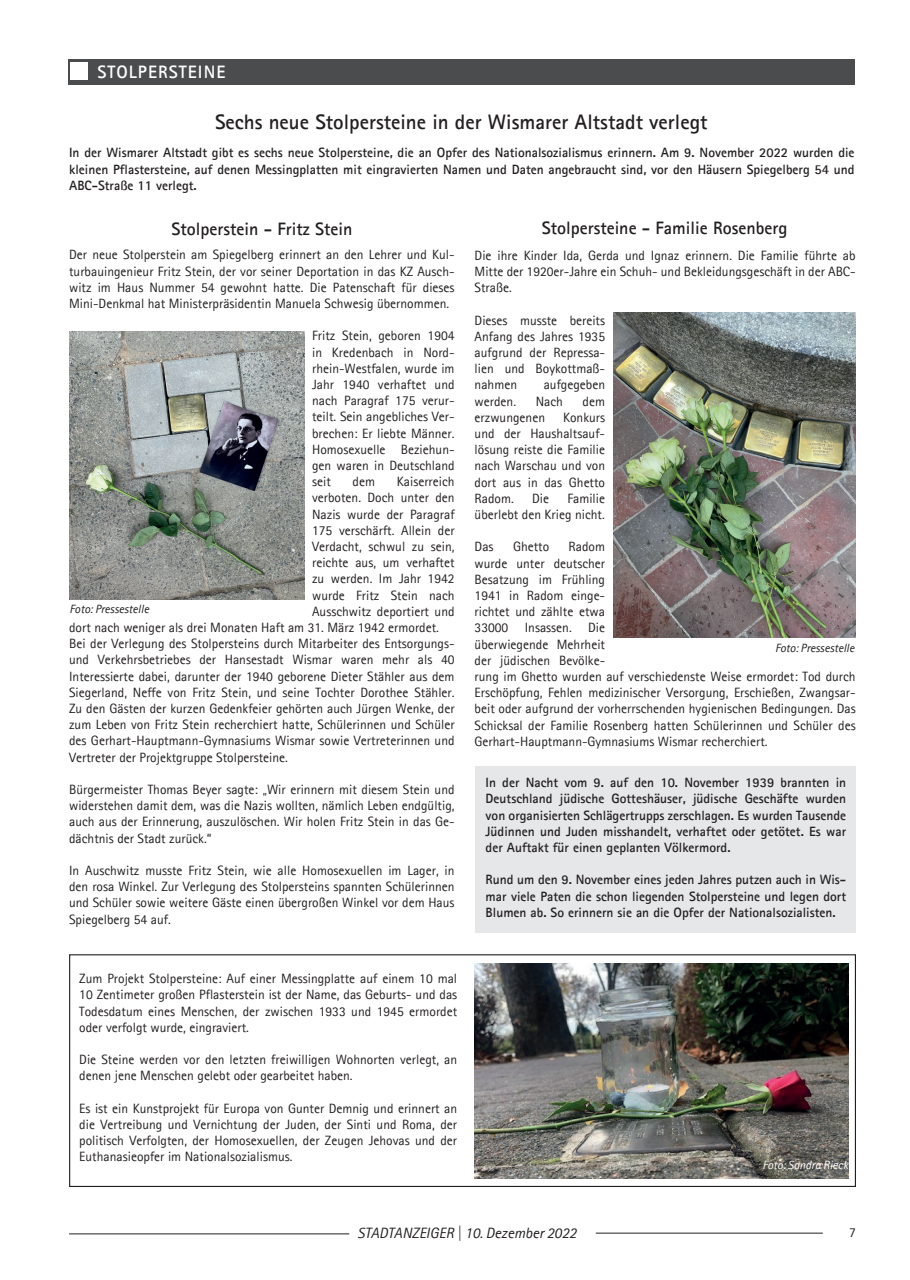
<style>
.page{position:relative;width:910px;height:1280px;background:#fff}
.page>*{position:absolute;margin:0;border:0;box-sizing:border-box;transform-origin:0 0}
.t1{font:700 21px "Agfa Rotis Sans Serif";color:#231f20}
.t2{font:700 18px "Agfa Rotis Sans Serif";color:#231f20}
.t3{font:700 18px "Agfa Rotis Sans Serif";letter-spacing:.06em;color:#fff}
.t4{font:italic 15px "Agfa Rotis Sans Serif";color:#231f20}
.t5{font:13.5px/16.2px "Agfa Rotis Sans Serif";color:#231f20;text-align:justify}
.t6{font:700 13.5px/16.2px "Agfa Rotis Sans Serif";color:#231f20;text-align:justify}
.t7{font:italic 12px "Agfa Rotis Sans Serif";color:#231f20}
.t8{font:italic 12px "Agfa Rotis Sans Serif";color:#fff}
</style>
<div class="page">
<div style="left:68px;top:60px;width:787px;height:25px;background:#4b4c4d"></div>
<div style="left:71px;top:63px;width:17px;height:17px;background:#fff"></div>
<hr style="left:69px;top:1233px;width:280px;height:1px;background:#231f20">
<hr style="left:596px;top:1233px;width:227px;height:1px;background:#231f20">
<div style="left:475px;top:766px;width:381px;height:166px;background:#e6e7e9"></div>
<div style="left:69px;top:954px;width:787px;height:233px;border:1px solid #231f20"></div>
<img style="left:69px;top:332px;width:235px;height:268px">
<img style="left:475px;top:963px;width:373px;height:215px">
<img style="left:614px;top:312px;width:242px;height:325px">
<h2 class="t3" style="left:97px;top:60px;width:130px">STOLPERSTEINE</h2>
<h1 class="t1" style="left:215px;top:109px;width:494px">Sechs neue Stolpersteine in der Wismarer Altstadt verlegt</h1>
<p class="t6" style="left:69px;top:145px;width:787px">In der Wismarer Altstadt gibt es sechs neue Stolpersteine, die an Opfer des Nationalsozialismus erinnern. Am 9. November 2022 wurden die kleinen Pflastersteine, auf denen Messingplatten mit eingravierten Namen und Daten angebraucht sind, vor den Häusern Spiegelberg 54 und ABC-Straße 11 verlegt.</p>
<h2 class="t2" style="left:171px;top:217px;width:182px">Stolperstein - Fritz Stein</h2>
<p class="t5" style="left:475px;top:247px;width:383px">Die ihre Kinder Ida, Gerda und Ignaz erinnern. Die Familie führte ab Mitte der 1920er-Jahre ein Schuh- und Bekleidungsgeschäft in der ABC-Straße.</p>
<p class="t5" style="left:475px;top:312px;width:132px">Dieses musste bereits Anfang des Jahres 1935 aufgrund der Repressa&shy;lien und Boykottmaß&shy;nahmen</p>
<h2 class="t2" style="left:542px;top:216px;width:247px">Stolpersteine - Familie Rosenberg</h2>
<p class="t5" style="left:69px;top:246px;width:387px">Der neue Stolperstein am Spiegelberg erinnert an den Lehrer und Kul&shy;turbauingenieur Fritz Stein, der vor seiner Deportation in das KZ Ausch&shy;witz im Haus Nummer 54 gewohnt hatte. Die Patenschaft für dieses Mini-Denkmal hat Ministerpräsidentin Manuela Schwesig übernommen.</p>
<p class="t5" style="left:312px;top:327px;width:144px">Fritz Stein, geboren 1904 in Kredenbach in Nord&shy;rhein-Westfalen, wurde im Jahr 1940 verhaftet und nach Paragraf 175 verur&shy;teilt. Sein angebliches Ver&shy;brechen: Er liebte Männer.<br>Homosexuelle Beziehun&shy;gen waren in Deutschland seit</p>
<p class="t5" style="left:544px;top:376px;width:63px">aufgegeben</p>
<p class="t5" style="left:475px;top:393px;width:43px">werden.</p>
<p class="t5" style="left:536px;top:393px;width:29px">Nach</p>
<p class="t5" style="left:583px;top:393px;width:24px">dem</p>
<p class="t5" style="left:475px;top:409px;width:72px">erzwungenen</p>
<p class="t5" style="left:475px;top:409px;width:132px;text-indent:89px">Konkurs und der Haushaltsauf&shy;lösung reiste die Familie nach Warschau und von dort aus in das Ghetto Radom.</p>
<p class="t5" style="left:353px;top:473px;width:24px">dem</p>
<p class="t5" style="left:397px;top:473px;width:59px">Kaiserreich</p>
<p class="t5" style="left:312px;top:489px;width:144px">verboten. Doch unter den</p>
<p class="t5" style="left:312px;top:506px;width:144px">Nazis wurde der Paragraf</p>
<p class="t5" style="left:312px;top:522px;width:144px">175 verschärft. Allein der</p>
<p class="t5" style="left:312px;top:538px;width:144px">Verdacht, schwul zu sein,</p>
<p class="t5" style="left:312px;top:554px;width:144px">reichte aus, um verhaftet</p>
<p class="t5" style="left:312px;top:570px;width:144px">zu werden. Im Jahr 1942</p>
<p class="t5" style="left:312px;top:587px;width:144px">wurde Fritz Stein nach</p>
<p class="t5" style="left:312px;top:603px;width:144px">Ausschwitz deportiert und</p>
<p class="t5" style="left:69px;top:619px;width:371px">dort nach weniger als drei Monaten Haft am 31. März 1942 ermordet.</p>
<p class="t5" style="left:69px;top:635px;width:387px">Bei der Verlegung des Stolpersteins durch Mitarbeiter des Entsorgungs-</p>
<p class="t5" style="left:69px;top:651px;width:387px">und Verkehrsbetriebes der Hansestadt Wismar waren mehr als 40</p>
<p class="t5" style="left:69px;top:668px;width:387px">Interessierte dabei, darunter der 1940 geborene Dieter Stähler aus dem</p>
<p class="t5" style="left:69px;top:684px;width:387px">Siegerland, Neffe von Fritz Stein, und seine Tochter Dorothee Stähler.</p>
<p class="t5" style="left:69px;top:700px;width:387px">Zu den Gästen der kurzen Gedenkfeier gehörten auch Jürgen Wenke, der</p>
<p class="t5" style="left:69px;top:716px;width:387px">zum Leben von Fritz Stein recherchiert hatte, Schülerinnen und Schüler</p>
<p class="t5" style="left:69px;top:732px;width:387px">des Gerhart-Hauptmann-Gymnasiums Wismar sowie Vertreterinnen und</p>
<p class="t5" style="left:69px;top:749px;width:220px">Vertreter der Projektgruppe Stolpersteine.</p>
<p class="t5" style="left:69px;top:781px;width:387px">Bürgermeister Thomas Beyer sagte: „Wir erinnern mit diesem Stein und widerstehen damit dem, was die Nazis wollten, nämlich Leben endgültig, auch aus der Erinnerung, auszulöschen. Wir holen Fritz Stein in das Ge&shy;dächtnis der Stadt zurück.“</p>
<p class="t5" style="left:69px;top:862px;width:387px">In Auschwitz musste Fritz Stein, wie alle Homosexuellen im Lager, in den rosa Winkel. Zur Verlegung des Stolpersteins spannten Schülerinnen und Schüler sowie weitere Gäste einen übergroßen Winkel vor dem Haus Spiegelberg 54 auf.</p>
<p class="t5" style="left:475px;top:490px;width:132px;text-align:right">Familie<br>überlebt den Krieg nicht.</p>
<p class="t5" style="left:475px;top:538px;width:20px">Das</p>
<p class="t5" style="left:513px;top:538px;width:38px">Ghetto</p>
<p class="t5" style="left:532px;top:490px;width:18px">Die</p>
<p class="t5" style="left:475px;top:538px;width:383px;text-align:left;text-indent:94px">Radom<br>wurde unter deutscher<br>Besatzung im Frühling<br>1941 in Radom einge-<br>richtet und zählte etwa<br>33000 Insassen. Die<br>überwiegende Mehrheit<br>der jüdischen Bevölke-<br>rung im Ghetto wurden auf verschiedenste Weise ermordet: Tod durch Erschöpfung, Fehlen medizinischer Versorgung, Erschießen, Zwangsar&shy;beit oder aufgrund der vorherrschenden hygienischen Bedingungen. Das Schicksal der Familie Rosenberg hatten Schülerinnen und Schüler des Gerhart-Hauptmann-Gymnasiums Wismar recherchiert.</p>
<p class="t7" style="left:69px;top:601px;width:81px">Foto: Pressestelle</p>
<p class="t7" style="left:775px;top:641px;width:81px">Foto: Pressestelle</p>
<p class="t6" style="left:486px;top:774px;width:362px">In der Nacht vom 9. auf den 10. November 1939 brannten in Deutschland jüdische Gotteshäuser, jüdische Geschäfte wurden von organisierten Schlägertrupps zerschlagen. Es wurden Tausende Jüdinnen und Juden misshandelt, verhaftet oder getötet. Es war der Auftakt für einen geplanten Völkermord.</p>
<p class="t6" style="left:486px;top:871px;width:362px">Rund um den 9. November eines jeden Jahres putzen auch in Wis&shy;mar viele Paten die schon liegenden Stolpersteine und legen dort Blumen ab. So erinnern sie an die Opfer der Nationalsozialisten.</p>
<p class="t5" style="left:79px;top:970px;width:379px">Zum Projekt Stolpersteine: Auf einer Messingplatte auf einem 10 mal 10 Zentimeter großen Pflasterstein ist der Name, das Geburts- und das Todesdatum eines Menschen, der zwischen 1933 und 1945 ermordet oder verfolgt wurde, eingraviert.</p>
<p class="t5" style="left:79px;top:1051px;width:379px">Die Steine werden vor den letzten freiwilligen Wohnorten verlegt, an denen jene Menschen gelebt oder gearbeitet haben.</p>
<p class="t5" style="left:79px;top:1100px;width:379px">Es ist ein Kunstprojekt für Europa von Gunter Demnig und erinnert an die Vertreibung und Vernichtung der Juden, der Sinti und Roma, der politisch Verfolgten, der Homosexuellen, der Zeugen Jehovas und der Euthanasieopfer im Nationalsozialismus.</p>
<p class="t8" style="left:762px;top:1158px;width:87px">Foto: Sandra Rieck</p>
<p class="t4" style="left:358px;top:1224px;width:221px">STADTANZEIGER | 10. Dezember 2022</p>
<p class="t5" style="left:849px;top:1224px;width:8px">7</p>
</div>
